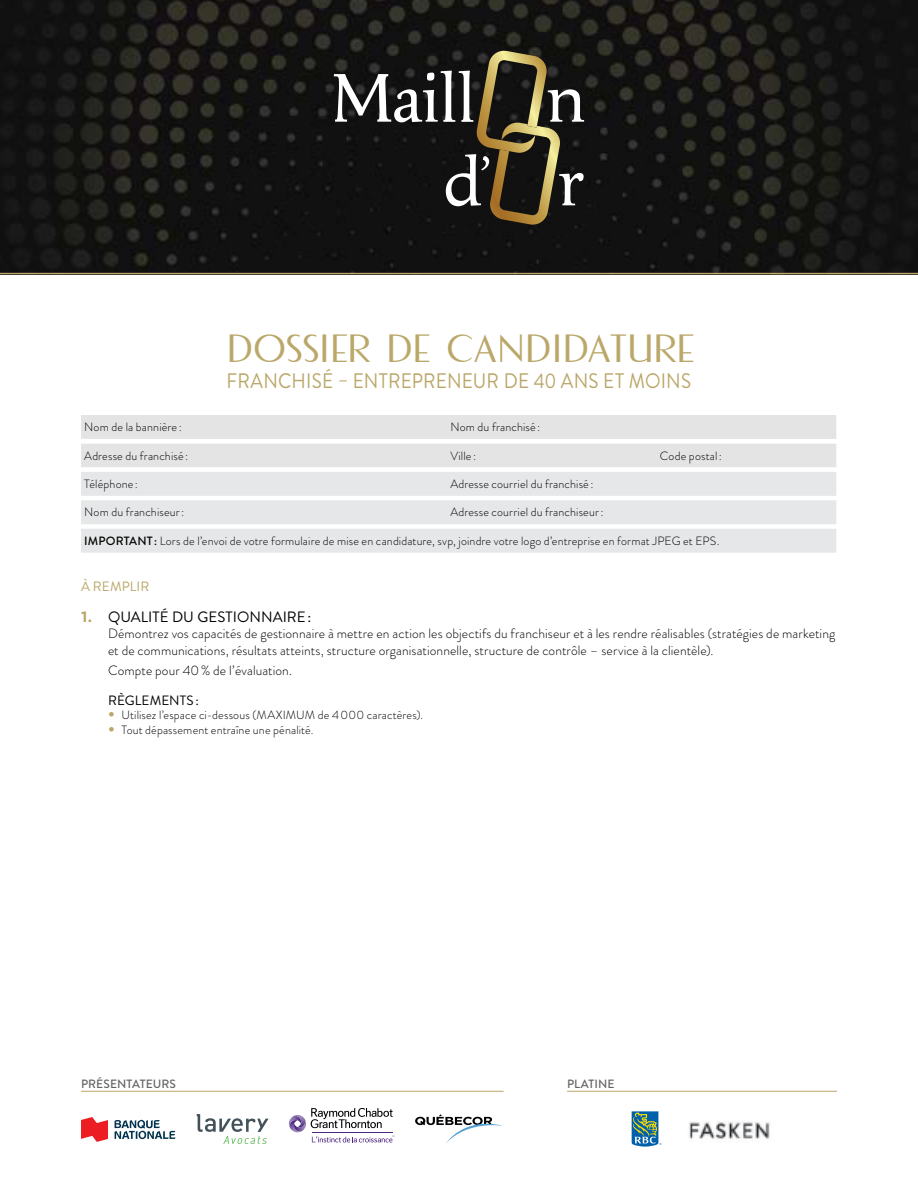
<style>
.page{position:relative;width:918px;height:1188px;background:#fff}
.page>*{position:absolute;margin:0;border:0;box-sizing:border-box;transform-origin:0 0}
.t1{font:42px "Fecske";letter-spacing:.005em;color:#baa769}
.t2{font:21px "Brandon Grotesque";letter-spacing:.01em;color:#baa769;scale:.9 1}
.t3{font:15px "Brandon Grotesque";letter-spacing:.005em;color:#000}
.t4{font:300 13.5px/16.2px "Brandon Grotesque";letter-spacing:.005em;color:#000}
.t5{font:13.5px "Brandon Grotesque";letter-spacing:.01em;color:#000}
.t6{font:13.5px "Brandon Grotesque";letter-spacing:.005em;color:#baa769}
.t7{font:300 12px "Brandon Grotesque";letter-spacing:.015em;color:#000}
.t8{font:500 12px "Brandon Grotesque";letter-spacing:.01em;color:#636466}
.s1{font-weight:500}
.s2{font-family:"Gotham";font-weight:700;color:#baa769}
.s3{font-family:"Gotham";font-weight:900;font-size:13.5px;color:#baa769}
</style>
<div class="page">
<img style="left:0;top:0;width:918px;height:273px">
<svg style="left:334px;top:51px;width:250px;height:174px;background:#39362d"></svg>
<hr style="left:0;top:273px;width:918px;height:1px;background:#baa769">
<hr style="left:567px;top:1091px;width:270px;height:1px;background:#baa769">
<hr style="left:81px;top:1091px;width:423px;height:1px;background:#baa769">
<svg style="left:632px;top:1111px;width:29px;height:36px"></svg>
<img style="left:689px;top:1122px;width:81px;height:17px">
<svg style="left:197px;top:1114px;width:72px;height:30px"></svg>
<svg style="left:415px;top:1114px;width:88px;height:29px"></svg>
<svg style="left:288px;top:1108px;width:107px;height:34px"></svg>
<div style="left:81px;top:415px;width:755px;height:24px;background:#e5e4e4"></div>
<div style="left:81px;top:444px;width:755px;height:23px;background:#e5e4e4"></div>
<svg style="left:81px;top:472px;width:755px;height:81px;background:#e8e9ea"></svg>
<svg style="left:81px;top:1117px;width:27px;height:25px"></svg>
<svg style="left:115px;top:1120px;width:61px;height:19px"></svg>
<h1 class="t1" style="left:228px;top:327px;width:468px">DOSSIER DE CANDIDATURE</h1>
<h2 class="t2" style="left:227px;top:366px;width:518px">FRANCHISÉ – ENTREPRENEUR DE 40 ANS ET MOINS</h2>
<p class="t7" style="left:84px;top:419px;width:99px">Nom de la bannière :</p>
<p class="t7" style="left:450px;top:419px;width:92px">Nom du franchisé :</p>
<p class="t7" style="left:84px;top:447px;width:106px">Adresse du franchisé :</p>
<p class="t7" style="left:450px;top:447px;width:27px">Ville :</p>
<p class="t7" style="left:660px;top:447px;width:64px">Code postal:</p>
<p class="t7" style="left:84px;top:476px;width:55px">Téléphone :</p>
<p class="t7" style="left:450px;top:476px;width:145px">Adresse courriel du franchisé :</p>
<p class="t7" style="left:84px;top:504px;width:102px">Nom du franchiseur:</p>
<p class="t7" style="left:450px;top:504px;width:155px">Adresse courriel du franchiseur:</p>
<p class="t7" style="left:84px;top:533px;width:637px"><span class="s1">IMPORTANT :</span> Lors de l’envoi de votre formulaire de mise en candidature, svp, joindre votre logo d’entreprise en format JPEG et EPS.</p>
<p class="t6" style="left:81px;top:577px;width:70px">À REMPLIR</p>
<p class="t3" style="left:81px;top:607px;width:232px"><span class="s2">1.</span> QUALITÉ DU GESTIONNAIRE:</p>
<p class="t4" style="left:108px;top:626px;width:729px">Démontrez vos capacités de gestionnaire à mettre en action les objectifs du franchiseur et à les rendre réalisables (stratégies de marketing et de communications, résultats atteints, structure organisationnelle, structure de contrôle – service à la clientèle).</p>
<p class="t4" style="left:108px;top:663px;width:186px">Compte pour 40% de l’évaluation.</p>
<p class="t5" style="left:108px;top:691px;width:92px">RÈGLEMENTS:</p>
<p class="t7" style="left:108px;top:707px;width:317px"><span class="s3">•</span> Utilisez l’espace ci-dessous (MAXIMUM de 4000 caractères).</p>
<p class="t7" style="left:108px;top:722px;width:207px"><span class="s3">•</span> Tout dépassement entraîne une pénalité.</p>
<p class="t8" style="left:81px;top:1075px;width:97px">PRÉSENTATEURS</p>
<p class="t8" style="left:567px;top:1075px;width:49px">PLATINE</p>
</div>
